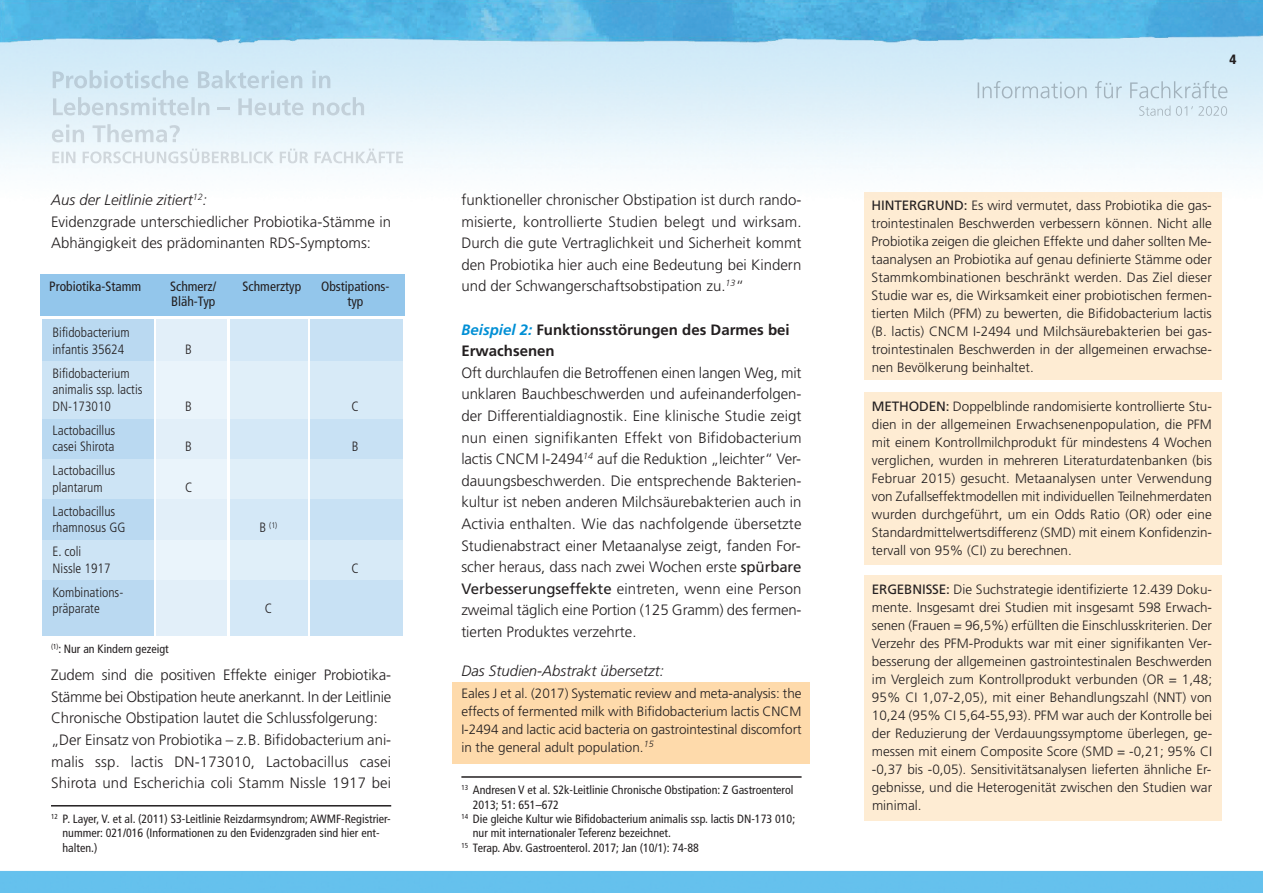
<style>
.page{position:relative;width:1263px;height:893px;background:#fff}
.page>*{position:absolute;margin:0;border:0;box-sizing:border-box;transform-origin:0 0}
.t1{font:300 15px/21.6px "Frutiger";color:#231f20}
.t2{font:italic 300 15px "Frutiger CE";color:#231f20}
.t3{font:700 15px/21.6px "Frutiger";color:#231f20}
.t4{font:300 13.5px/18px "Frutiger";color:#231f20;text-align:justify}
.t5{font:300 condensed 13.5px/16.5px "Frutiger";color:#231f20}
.t6{font:condensed 13.5px "Frutiger";color:#231f20}
.t7{font:900 condensed 13.5px "Frutiger";color:#231f20}
.t8{font:condensed 12px/14.4px "Frutiger";color:#231f20}
.t9{font:300 condensed 8.1px "Frutiger";color:#231f20}
.s1{font-size:13.5px}
.s2{font-style:italic;color:#008fd5}
.s3{font-weight:400}
</style>
<div class="page">
<img style="left:0;top:0;width:1263px;height:893px">
<div style="left:452px;top:681px;width:357px;height:82px;background:#fedaab"></div>
<div style="left:41px;top:274px;width:364px;height:41px;background:#93c6eb"></div>
<img style="left:978px;top:81px;width:170px;height:17px">
<img style="left:1139px;top:106px;width:88px;height:10px">
<hr style="left:51px;top:805px;width:340px;height:1px;background:#231f20">
<hr style="left:461px;top:776px;width:340px;height:2px;background:#231f20">
<img style="left:53px;top:70px;width:193px;height:18px">
<img style="left:53px;top:97px;width:156px;height:18px">
<svg style="left:218px;top:108px;width:12px;height:2px"></svg>
<img style="left:238px;top:97px;width:126px;height:18px">
<img style="left:52px;top:124px;width:128px;height:18px">
<img style="left:52px;top:149px;width:185px;height:14px">
<div style="left:42px;top:319px;width:111px;height:317px;background:#bad9f1"></div>
<div style="left:157px;top:319px;width:70px;height:317px;background:#e2eff9"></div>
<div style="left:230px;top:319px;width:77px;height:317px;background:#d4e8f7"></div>
<div style="left:311px;top:319px;width:92px;height:317px;background:#c8e1f4"></div>
<div style="left:864px;top:193px;width:357px;height:186px;background:#feecd3"></div>
<div style="left:864px;top:576px;width:357px;height:244px;background:#feecd3"></div>
<div style="left:864px;top:392px;width:357px;height:172px;background:#feecd3"></div>
<img style="left:40px;top:361px;width:365px;height:58px">
<img style="left:40px;top:460px;width:365px;height:38px">
<img style="left:40px;top:541px;width:365px;height:38px">
<p class="t2" style="left:51px;top:194px;width:157px">Aus der Leitlinie zitiert<sup>12</sup>:</p>
<p class="t1" style="left:51px;top:212px;width:342px">Evidenzgrade unterschiedlicher Probiotika-Stämme in<br>Abhängigkeit des prädominanten RDS-Symptoms:</p>
<p class="t6" style="left:49px;top:280px;width:93px">Probiotika-Stamm</p>
<p class="t6" style="left:170px;top:280px;width:48px">Schmerz/</p>
<p class="t6" style="left:243px;top:280px;width:60px">Schmerztyp</p>
<p class="t6" style="left:321px;top:280px;width:70px">Obstipations-</p>
<p class="t6" style="left:171px;top:295px;width:46px">Bläh-Typ</p>
<p class="t6" style="left:347px;top:295px;width:17px">typ</p>
<p class="t5" style="left:53px;top:325px;width:79px">Bifidobacterium infantis 35624</p>
<p class="t5" style="left:53px;top:366px;width:91px">Bifidobacterium animalis ssp. lactis<br>DN-173010</p>
<p class="t5" style="left:53px;top:423px;width:64px">Lactobacillus casei Shirota</p>
<p class="t5" style="left:53px;top:463px;width:64px">Lactobacillus plantarum</p>
<p class="t5" style="left:53px;top:504px;width:74px">Lactobacillus rhamnosus GG</p>
<p class="t5" style="left:53px;top:544px;width:59px">E. coli<br>Nissle 1917</p>
<p class="t5" style="left:53px;top:585px;width:72px">Kombinations&shy;präparate</p>
<p class="t5" style="left:185px;top:342px;width:8px">B</p>
<p class="t5" style="left:185px;top:399px;width:8px">B</p>
<p class="t5" style="left:352px;top:399px;width:9px">C</p>
<p class="t5" style="left:185px;top:439px;width:8px">B</p>
<p class="t5" style="left:352px;top:439px;width:8px">B</p>
<p class="t5" style="left:185px;top:480px;width:9px">C</p>
<p class="t9" style="left:259px;top:521px;width:20px"><span class="s1">B</span> (1)</p>
<p class="t5" style="left:265px;top:601px;width:9px">C</p>
<p class="t5" style="left:352px;top:561px;width:9px">C</p>
<p class="t8" style="left:51px;top:642px;width:119px"><sup>(1)</sup>: Nur an Kindern gezeigt</p>
<p class="t1" style="left:51px;top:665px;width:342px">Zudem sind die positiven Effekte einiger Probiotika-Stämme bei Obstipation heute anerkannt. In der Leitlinie Chronische Obstipation lautet die Schlussfolgerung: „Der Einsatz von Probiotika – z.B. Bifidobacterium ani&shy;malis ssp. lactis DN-173010, Lactobacillus casei Shirota und Escherichia coli Stamm Nissle 1917 bei</p>
<p class="t8" style="left:62px;top:813px;width:330px;text-indent:-11px"><sup>12</sup> P. Layer, V. et al. (2011) S3-Leitlinie Reizdarmsyndrom; AWMF-Registrier&shy;nummer: 021/016 (Informationen zu den Evidenzgraden sind hier ent&shy;halten.)</p>
<p class="t1" style="left:461px;top:190px;width:342px;text-align:justify">funktioneller chronischer Obstipation ist durch rando&shy;misierte, kontrollierte Studien belegt und wirksam.<br>Durch die gute Vertraglichkeit und Sicherheit kommt den Probiotika hier auch eine Bedeutung bei Kindern und der Schwangerschaftsobstipation zu.<sup>13</sup>“</p>
<p class="t3" style="left:461px;top:320px;width:330px"><span class="s2">Beispiel 2:</span> Funktionsstörungen des Darmes bei<br>Erwachsenen</p>
<p class="t1" style="left:461px;top:363px;width:342px;text-align:justify">Oft durchlaufen die Betroffenen einen langen Weg, mit unklaren Bauchbeschwerden und aufeinanderfolgen&shy;der Differentialdiagnostik. Eine klinische Studie zeigt nun einen signifikanten Effekt von Bifidobacterium lactis CNCM I-2494<sup>14</sup> auf die Reduktion „leichter“ Ver&shy;dauungsbeschwerden. Die entsprechende Bakterien&shy;kultur ist neben anderen Milchsäurebakterien auch in Activia enthalten. Wie das nachfolgende übersetzte Studienabstract einer Metaanalyse zeigt, fanden For&shy;scher heraus, dass nach zwei Wochen erste <span class="s3">spürbare Verbesserungseffekte</span> eintreten, wenn eine Person zweimal täglich eine Portion (125 Gramm) des fermen&shy;tierten Produktes verzehrte.</p>
<p class="t2" style="left:461px;top:664px;width:204px">Das Studien-Abstrakt übersetzt:</p>
<p class="t4" style="left:461px;top:685px;width:342px">Eales J et al. (2017) Systematic review and meta-analysis: the effects of fermented milk with Bifidobacterium lactis CNCM I-2494 and lactic acid bacteria on gastrointestinal discomfort in the general adult population.<sup>15</sup></p>
<p class="t8" style="left:461px;top:784px;width:334px"><sup>13</sup> Andresen V et al. S2k-Leitlinie Chronische Obstipation: Z Gastroenterol</p>
<p class="t8" style="left:473px;top:798px;width:88px">2013; 51: 651–672</p>
<p class="t8" style="left:461px;top:813px;width:335px"><sup>14</sup> Die gleiche Kultur wie Bifidobacterium animalis ssp. lactis DN-173 010;</p>
<p class="t8" style="left:473px;top:827px;width:200px">nur mit internationaler Teferenz bezeichnet.</p>
<p class="t8" style="left:461px;top:841px;width:239px"><sup>15</sup> Terap. Abv. Gastroenterol. 2017; Jan (10/1): 74-88</p>
<p class="t7" style="left:1229px;top:54px;width:9px">4</p>
<p class="t4" style="left:871px;top:197px;width:342px"><span class="s3">HINTERGRUND:</span> Es wird vermutet, dass Probiotika die gas&shy;trointestinalen Beschwerden verbessern können. Nicht alle Probiotika zeigen die gleichen Effekte und daher sollten Me&shy;taanalysen an Probiotika auf genau definierte Stämme oder Stammkombinationen beschränkt werden. Das Ziel dieser Studie war es, die Wirksamkeit einer probiotischen fermen&shy;tierten Milch (PFM) zu bewerten, die Bifidobacterium lactis (B. lactis) CNCM I-2494 und Milchsäurebakterien bei gas&shy;trointestinalen Beschwerden in der allgemeinen erwachse&shy;nen Bevölkerung beinhaltet.</p>
<p class="t4" style="left:872px;top:398px;width:342px"><span class="s3">METHODEN:</span> Doppelblinde randomisierte kontrollierte Stu&shy;dien in der allgemeinen Erwachsenenpopulation, die PFM mit einem Kontrollmilchprodukt für mindestens 4 Wochen verglichen, wurden in mehreren Literaturdatenbanken (bis Februar 2015) gesucht. Metaanalysen unter Verwendung von Zufallseffektmodellen mit individuellen Teilnehmerdaten wurden durchgeführt, um ein Odds Ratio (OR) oder eine Standardmittelwertsdifferenz (SMD) mit einem Konfidenzin&shy;tervall von 95% (CI) zu berechnen.</p>
<p class="t4" style="left:872px;top:581px;width:342px"><span class="s3">ERGEBNISSE:</span> Die Suchstrategie identifizierte 12.439 Doku&shy;mente. Insgesamt drei Studien mit insgesamt 598 Erwach&shy;senen (Frauen = 96,5%) erfüllten die Einschlusskriterien. Der Verzehr des PFM-Produkts war mit einer signifikanten Ver&shy;besserung der allgemeinen gastrointestinalen Beschwerden im Vergleich zum Kontrollprodukt verbunden (OR = 1,48; 95% CI 1,07-2,05), mit einer Behandlungszahl (NNT) von 10,24 (95% CI 5,64-55,93). PFM war auch der Kontrolle bei der Reduzierung der Verdauungssymptome überlegen, ge&shy;messen mit einem Composite Score (SMD = -0,21; 95% CI -0,37 bis -0,05). Sensitivitätsanalysen lieferten ähnliche Er&shy;gebnisse, und die Heterogenität zwischen den Studien war minimal.</p>
</div>
